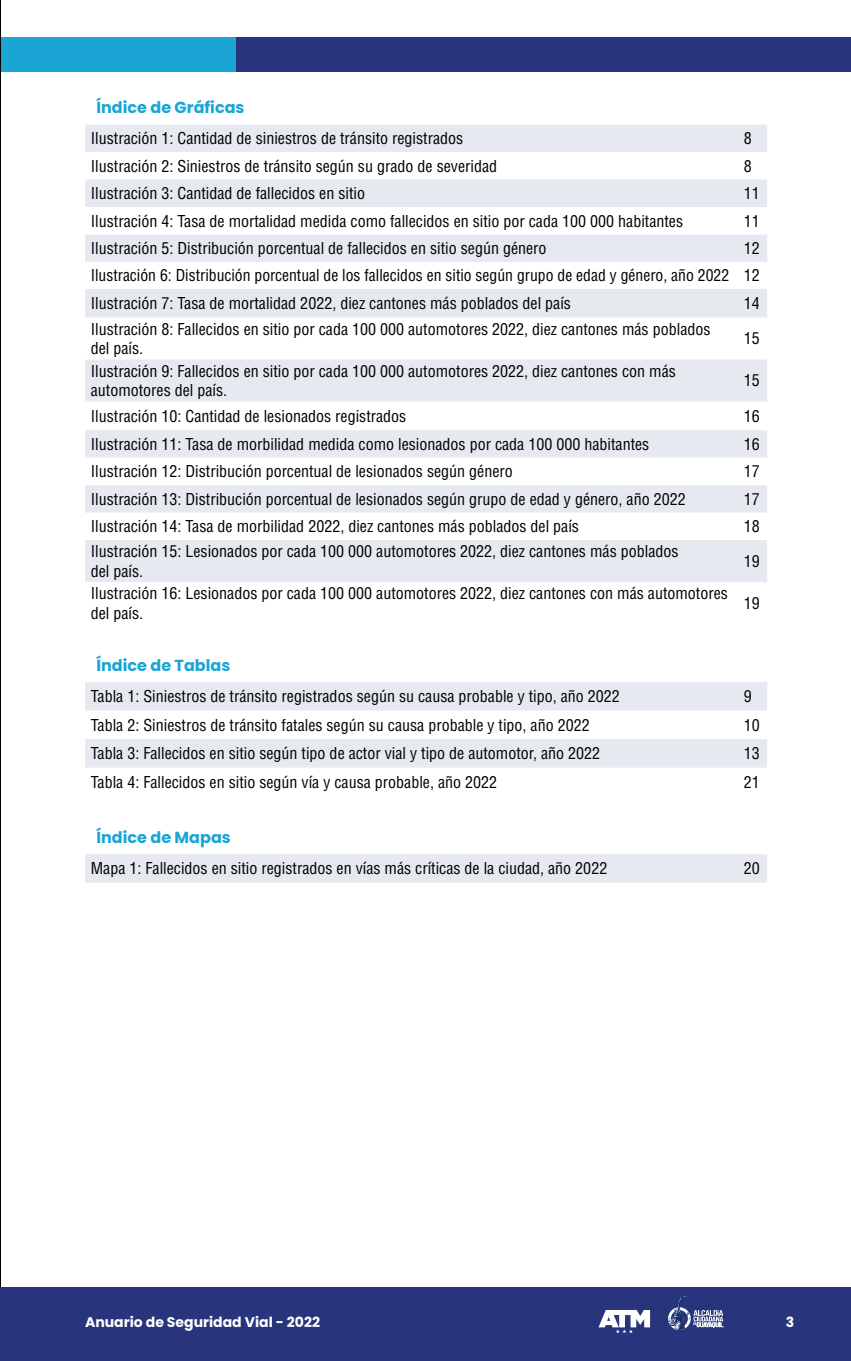
<style>
.page{position:relative;width:851px;height:1361px;background:#fff}
.page>*{position:absolute;margin:0;border:0;box-sizing:border-box;transform-origin:0 0}
.t1{font:condensed 16px/19.2px "Helvetica LT Std";color:#000}
.t2{font:700 16px "Poppins";color:#1aa5d4}
.t3{font:700 14px "Poppins";color:#fff}
</style>
<div class="page">
<hr style="left:0;top:0;width:1px;height:1361px;background:#000">
<div style="left:85px;top:37px;width:765px;height:35px;background:#28357c"></div>
<div style="left:1px;top:37px;width:234px;height:35px;background:#1aa5d4"></div>
<div style="left:0;top:1287px;width:850px;height:74px;background:#28357c"></div>
<svg style="left:598px;top:1310px;width:52px;height:23px"></svg>
<svg style="left:668px;top:1292px;width:55px;height:38px"></svg>
<svg style="left:85px;top:125px;width:682px;height:758px"></svg>
<p class="t2" style="left:96px;top:98px;width:149px">Índice de Gráficas</p>
<p class="t1" style="left:91px;top:128px;width:374px">Ilustración 1: Cantidad de siniestros de tránsito registrados</p>
<p class="t1" style="left:743px;top:128px;width:9px">8</p>
<p class="t1" style="left:91px;top:156px;width:408px">Ilustración 2: Siniestros de tránsito según su grado de severidad</p>
<p class="t1" style="left:743px;top:156px;width:9px">8</p>
<p class="t1" style="left:91px;top:183px;width:276px">Ilustración 3: Cantidad de fallecidos en sitio</p>
<p class="t1" style="left:743px;top:183px;width:17px">11</p>
<p class="t1" style="left:91px;top:211px;width:593px">Ilustración 4: Tasa de mortalidad medida como fallecidos en sitio por cada 100 000 habitantes</p>
<p class="t1" style="left:743px;top:211px;width:17px">11</p>
<p class="t1" style="left:91px;top:238px;width:457px">Ilustración 5: Distribución porcentual de fallecidos en sitio según género</p>
<p class="t1" style="left:91px;top:234px;width:670px;line-height:27.4px;text-align:justify;text-indent:653px">12<br>Ilustración 6: Distribución porcentual de los fallecidos en sitio según grupo de edad y género, año 2022 12<br>Ilustración 7: Tasa de mortalidad 2022, diez cantones más poblados del país</p>
<p class="t1" style="left:743px;top:293px;width:17px">14</p>
<p class="t1" style="left:91px;top:319px;width:621px">Ilustración 8: Fallecidos en sitio por cada 100 000 automotores 2022, diez cantones más poblados del país.</p>
<p class="t1" style="left:743px;top:329px;width:17px">15</p>
<p class="t1" style="left:91px;top:361px;width:586px">Ilustración 9: Fallecidos en sitio por cada 100 000 automotores 2022, diez cantones con más automotores del país.</p>
<p class="t1" style="left:743px;top:371px;width:17px">15</p>
<p class="t1" style="left:91px;top:406px;width:317px">Ilustración 10: Cantidad de lesionados registrados</p>
<p class="t1" style="left:743px;top:406px;width:17px">16</p>
<p class="t1" style="left:91px;top:434px;width:560px">Ilustración 11: Tasa de morbilidad medida como lesionados por cada 100 000 habitantes</p>
<p class="t1" style="left:743px;top:434px;width:17px">16</p>
<p class="t1" style="left:91px;top:461px;width:423px">Ilustración 12: Distribución porcentual de lesionados según género</p>
<p class="t1" style="left:743px;top:461px;width:17px">17</p>
<p class="t1" style="left:91px;top:489px;width:596px">Ilustración 13: Distribución porcentual de lesionados según grupo de edad y género, año 2022</p>
<p class="t1" style="left:743px;top:489px;width:17px">17</p>
<p class="t1" style="left:91px;top:516px;width:489px">Ilustración 14: Tasa de morbilidad 2022, diez cantones más poblados del país</p>
<p class="t1" style="left:743px;top:516px;width:17px">18</p>
<p class="t1" style="left:91px;top:542px;width:589px">Ilustración 15: Lesionados por cada 100 000 automotores 2022, diez cantones más poblados del país.</p>
<p class="t1" style="left:743px;top:551px;width:17px">19</p>
<p class="t1" style="left:91px;top:584px;width:638px">Ilustración 16: Lesionados por cada 100 000 automotores 2022, diez cantones con más automotores del país.</p>
<p class="t1" style="left:743px;top:593px;width:17px">19</p>
<p class="t2" style="left:96px;top:656px;width:135px">Índice de Tablas</p>
<p class="t1" style="left:91px;top:686px;width:530px">Tabla 1: Siniestros de tránsito registrados según su causa probable y tipo, año 2022</p>
<p class="t1" style="left:743px;top:686px;width:9px">9</p>
<p class="t1" style="left:91px;top:715px;width:500px">Tabla 2: Siniestros de tránsito fatales según su causa probable y tipo, año 2022</p>
<p class="t1" style="left:743px;top:715px;width:17px">10</p>
<p class="t1" style="left:91px;top:743px;width:511px">Tabla 3: Fallecidos en sitio según tipo de actor vial y tipo de automotor, año 2022</p>
<p class="t1" style="left:743px;top:743px;width:17px">13</p>
<p class="t1" style="left:91px;top:772px;width:408px">Tabla 4: Fallecidos en sitio según vía y causa probable, año 2022</p>
<p class="t1" style="left:743px;top:772px;width:17px">21</p>
<p class="t2" style="left:96px;top:828px;width:136px">Índice de Mapas</p>
<p class="t1" style="left:91px;top:858px;width:518px">Mapa 1: Fallecidos en sitio registrados en vías más críticas de la ciudad, año 2022</p>
<p class="t1" style="left:743px;top:858px;width:17px">20</p>
<p class="t3" style="left:85px;top:1314px;width:236px">Anuario de Seguridad Vial - 2022</p>
<p class="t3" style="left:785px;top:1314px;width:10px">3</p>
</div>
